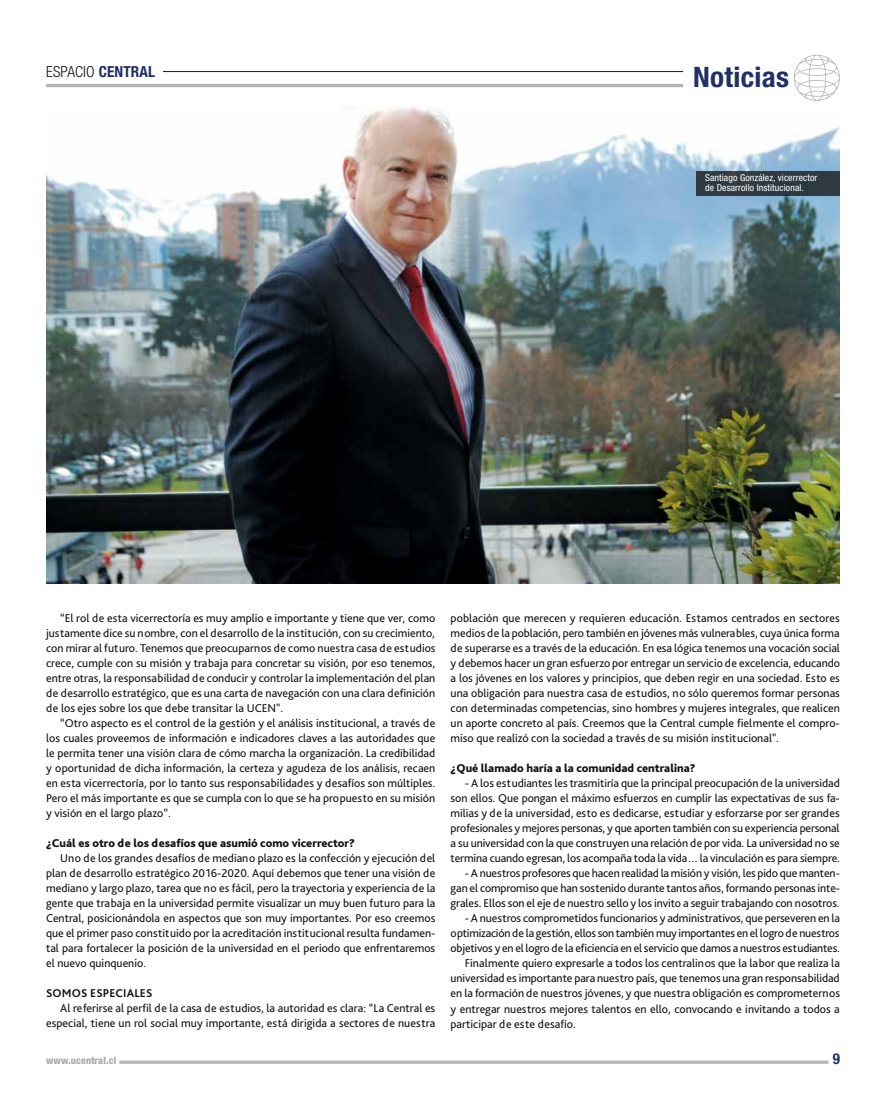
<style>
.page{position:relative;width:886px;height:1117px;background:#fff}
.page>*{position:absolute;margin:0;border:0;box-sizing:border-box;transform-origin:0 0}
.t1{font:700 condensed 28.12px "Helvetica Neue LT Std";letter-spacing:.01em;color:#203064}
.t2{font:300 condensed 15.25px "Helvetica Neue LT Std";color:#121212}
.t3{font:700 condensed 15px "Helvetica Neue LT Std";color:#203064}
.t4{font:11.88px/15px "Bliss Pro";color:#121212;text-align:justify}
.t5{font:800 11.88px "Bliss Pro";color:#121212}
.t6{font:11.88px "Bliss Pro";letter-spacing:-.02em;color:#121212}
.t7{font:700 11.88px "Bliss Pro";letter-spacing:.015em;color:#121212}
.t8{font:800 condensed 10px "Helvetica Neue LT Std";letter-spacing:.01em;color:#a7aaa9}
.t9{font:condensed 9.5px/10px "Helvetica Neue LT Std";letter-spacing:.01em;color:#fff}
.s1{font-weight:700;color:#203064}
</style>
<div class="page">
<hr style="left:119px;top:1060px;width:709px;height:3px;background:#b3b5b4">
<hr style="left:46px;top:84px;width:637px;height:3px;background:#b3b5b4">
<hr style="left:163px;top:71px;width:520px;height:1px;background:#121212">
<svg style="left:794px;top:55px;width:46px;height:46px"></svg>
<img style="left:46px;top:106px;width:794px;height:477px">
<div style="left:696px;top:171px;width:144px;height:25px;background:#2f3a42"></div>
<p class="t2" style="left:46px;top:63px;width:111px">ESPACIO <span class="s1">CENTRAL</span></p>
<h1 class="t1" style="left:693px;top:60px;width:97px">NOTICIAS</h1>
<p class="t9" style="left:705px;top:173px;width:114px">Santiago González, vicerrector de Desarrollo Institucional.</p>
<p class="t4" style="left:46px;top:610px;width:391px;text-indent:14px">“El rol de esta vicerrectoría es muy amplio e importante y tiene que ver, como justamente dice su nombre, con el desarrollo de la institución, con su crecimiento, con mirar al futuro. Tenemos que preocuparnos de como nuestra casa de estudios crece, cumple con su misión y trabaja para concretar su visión, por eso tenemos, entre otras, la responsabilidad de conducir y controlar la implementación del plan de desarrollo estratégico, que es una carta de navegación con una clara definición de los ejes sobre los que debe transitar la UCEN".</p>
<p class="t4" style="left:46px;top:715px;width:391px;text-indent:14px">“Otro aspecto es el control de la gestión y el análisis institucional, a través de los cuales proveemos de información e indicadores claves a las autoridades que le permita tener una visión clara de cómo marcha la organización. La credibilidad y oportunidad de dicha información, la certeza y agudeza de los análisis, recaen en esta vicerrectoría, por lo tanto sus responsabilidades y desafíos son múltiples.<br>Pero el más importante es que se cumpla con lo que se ha propuesto en su misión y visión en el largo plazo”.</p>
<p class="t5" style="left:46px;top:835px;width:311px">¿Cuál es otro de los desafíos que asumió como vicerrector?</p>
<p class="t4" style="left:46px;top:850px;width:391px;text-indent:14px">Uno de los grandes desafíos de mediano plazo es la confección y ejecución del plan de desarrollo estratégico 2016-2020. Aquí debemos que tener una visión de mediano y largo plazo, tarea que no es fácil, pero la trayectoria y experiencia de la gente que trabaja en la universidad permite visualizar un muy buen futuro para la Central, posicionándola en aspectos que son muy importantes. Por eso creemos que el primer paso constituido por la acreditación institucional resulta fundamen&shy;tal para fortalecer la posición de la universidad en el periodo que enfrentaremos el nuevo quinquenio.</p>
<p class="t7" style="left:46px;top:985px;width:108px">SOMOS ESPECIALES</p>
<p class="t4" style="left:46px;top:1000px;width:391px;text-align:right">Al referirse al perfil de la casa de estudios, la autoridad es clara: “La Central es especial, tiene un rol social muy importante, está dirigida a sectores de nuestra</p>
<p class="t4" style="left:451px;top:610px;width:391px">población que merecen y requieren educación. Estamos centrados en sectores medios de la población, pero también en jóvenes más vulnerables, cuya única forma de superarse es a través de la educación. En esa lógica tenemos una vocación social y debemos hacer un gran esfuerzo por entregar un servicio de excelencia, educando a los jóvenes en los valores y principios, que deben regir en una sociedad. Esto es una obligación para nuestra casa de estudios, no sólo queremos formar personas con determinadas competencias, sino hombres y mujeres integrales, que realicen un aporte concreto al país. Creemos que la Central cumple fielmente el compro&shy;miso que realizó con la sociedad a través de su misión institucional".</p>
<p class="t5" style="left:451px;top:760px;width:247px">¿Qué llamado haría a la comunidad centralina?</p>
<p class="t4" style="left:451px;top:775px;width:391px;text-indent:14px">- A los estudiantes les trasmitiría que la principal preocupación de la universidad son ellos. Que pongan el máximo esfuerzos en cumplir las expectativas de sus fa&shy;milias y de la universidad, esto es dedicarse, estudiar y esforzarse por ser grandes profesionales y mejores personas, y que aporten también con su experiencia personal a su universidad con la que construyen una relación de por vida. La universidad no se termina cuando egresan, los acompaña toda la vida… la vinculación es para siempre.</p>
<p class="t4" style="left:451px;top:865px;width:391px;text-indent:14px">- A nuestros profesores que hacen realidad la misión y visión, les pido que manten&shy;gan el compromiso que han sostenido durante tantos años, formando personas inte&shy;grales. Ellos son el eje de nuestro sello y los invito a seguir trabajando con nosotros.</p>
<p class="t4" style="left:465px;top:910px;width:377px">- A nuestros comprometidos funcionarios y administrativos, que perseveren en la</p>
<p class="t6" style="left:451px;top:925px;width:390px">optimización de la gestión, ellos son también muy importantes en el logro de nuestros</p>
<p class="t4" style="left:451px;top:940px;width:391px">objetivos y en el logro de la eficiencia en el servicio que damos a nuestros estudiantes.</p>
<p class="t4" style="left:465px;top:955px;width:377px">Finalmente quiero expresarle a todos los centralinos que la labor que realiza la</p>
<p class="t4" style="left:451px;top:970px;width:390px">universidad es importante para nuestro país, que tenemos una gran responsabilidad</p>
<p class="t4" style="left:451px;top:985px;width:391px">en la formación de nuestros jóvenes, y que nuestra obligación es comprometernos</p>
<p class="t4" style="left:451px;top:1000px;width:391px">y entregar nuestros mejores talentos en ello, convocando e invitando a todos a</p>
<p class="t4" style="left:451px;top:1015px;width:127px">participar de este desafío.</p>
<p class="t8" style="left:46px;top:1053px;width:72px">www.ucentral.cl</p>
<p class="t3" style="left:833px;top:1049px;width:9px">9</p>
</div>
